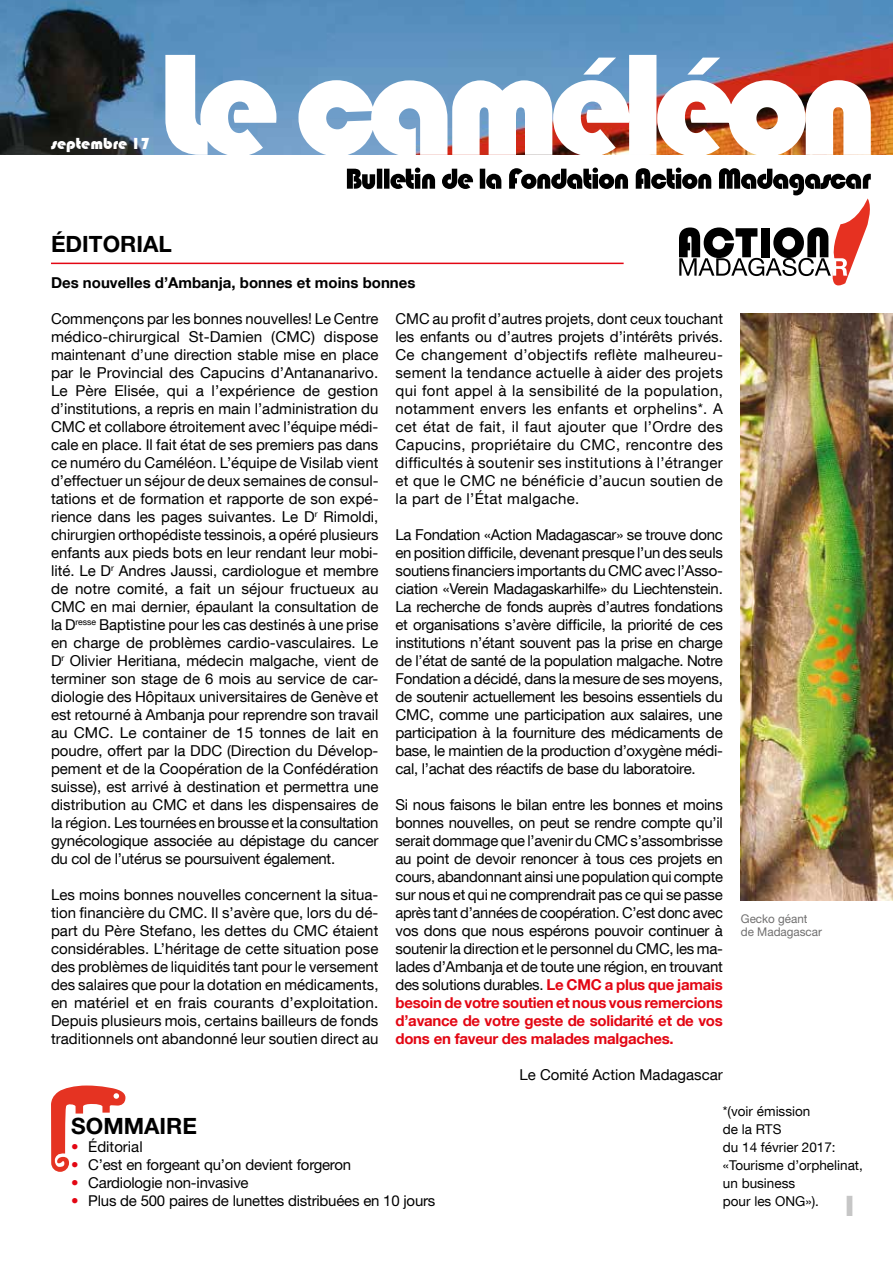
<style>
.page{position:relative;width:893px;height:1263px;background:#fff}
.page>*{position:absolute;margin:0;border:0;box-sizing:border-box;transform-origin:0 0}
.t1{font:30px "Bauhaus 93";color:#c6c6c6}
.t2{font:700 22.5px "Helvetica Neue LT Std";color:#000}
.t3{font:16.5px "Bauhaus 93";color:#fff}
.t4{font:15px/18px "Helvetica Neue LT Com";letter-spacing:-.015em;color:#000;text-align:justify}
.t5{font:15px "Helvetica Neue LT Std";letter-spacing:-.015em;color:#000}
.t6{font:700 15px "Helvetica Neue LT Com";color:#000}
.t7{font:13.5px/18px "Helvetica Neue LT Com";color:#000}
.t8{font:12px/13.5px "Helvetica Neue LT Std";color:#706f6f}
.s1{font-weight:700;color:#e30613}
.s2{color:#e30613}
</style>
<div class="page">
<img style="left:0;top:0;width:893px;height:154px">
<svg style="left:165px;top:55px;width:706px;height:100px"></svg>
<svg style="left:347px;top:168px;width:524px;height:117px"></svg>
<svg style="left:51px;top:1085px;width:74px;height:87px"></svg>
<hr style="left:51px;top:263px;width:573px;height:1px;background:#e30613">
<img style="left:741px;top:313px;width:152px;height:587px">
<p class="t3" style="left:51px;top:134px;width:101px">septembre 17</p>
<h2 class="t2" style="left:51px;top:230px;width:122px">ÉDITORIAL</h2>
<p class="t6" style="left:51px;top:273px;width:366px">Des nouvelles d’Ambanja, bonnes et moins bonnes</p>
<p class="t4" style="left:51px;top:309px;width:329px">Commençons par les bonnes nouvelles! Le Centre médico-chirurgical St-Damien (CMC) dispose maintenant d’une direction stable mise en place par le Provincial des Capucins d’Antananarivo.<br>Le Père Elisée, qui a l’expérience de gestion d’institutions, a repris en main l’administration du CMC et collabore étroitement avec l’équipe médi&shy;cale en place. Il fait état de ses premiers pas dans ce numéro du Caméléon. L’équipe de Visilab vient d’effectuer un séjour de deux semaines de consul&shy;tations et de formation et rapporte de son expé&shy;rience dans les pages suivantes. Le D<sup>r</sup> Rimoldi, chirurgien orthopédiste tessinois, a opéré plusieurs enfants aux pieds bots en leur rendant leur mobi&shy;lité. Le D<sup>r</sup> Andres Jaussi, cardiologue et membre de notre comité, a fait un séjour fructueux au CMC en mai dernier, épaulant la consultation de la D<sup>resse</sup> Baptistine pour les cas destinés à une prise en charge de problèmes cardio-vasculaires. Le D<sup>r</sup> Olivier Heritiana, médecin malgache, vient de terminer son stage de 6 mois au service de car&shy;diologie des Hôpitaux universitaires de Genève et est retourné à Ambanja pour reprendre son travail au CMC. Le container de 15 tonnes de lait en poudre, offert par la DDC (Direction du Dévelop&shy;pement et de la Coopération de la Confédération suisse), est arrivé à destination et permettra une distribution au CMC et dans les dispensaires de la région. Les tournées en brousse et la consultation gynécologique associée au dépistage du cancer du col de l’utérus se poursuivent également.</p>
<p class="t4" style="left:51px;top:885px;width:329px">Les moins bonnes nouvelles concernent la situa&shy;tion financière du CMC. Il s’avère que, lors du dé&shy;part du Père Stefano, les dettes du CMC étaient considérables. L’héritage de cette situation pose des problèmes de liquidités tant pour le versement des salaires que pour la dotation en médicaments, en matériel et en frais courants d’exploitation.<br>Depuis plusieurs mois, certains bailleurs de fonds traditionnels ont abandonné leur soutien direct au</p>
<p class="t4" style="left:395px;top:309px;width:329px">CMC au profit d’autres projets, dont ceux touchant les enfants ou d’autres projets d’intérêts privés.<br>Ce changement d’objectifs reflète malheureu&shy;sement la tendance actuelle à aider des projets qui font appel à la sensibilité de la population, notamment envers les enfants et orphelins*. A cet état de fait, il faut ajouter que l’Ordre des Capucins, propriétaire du CMC, rencontre des difficultés à soutenir ses institutions à l’étranger et que le CMC ne bénéficie d’aucun soutien de la part de l’État malgache.</p>
<p class="t4" style="left:395px;top:525px;width:329px">La Fondation «Action Madagascar» se trouve donc en position difficile, devenant presque l’un des seuls soutiens financiers importants du CMC avec l’Asso&shy;ciation «Verein Madagaskarhilfe» du Liechtenstein.<br>La recherche de fonds auprès d’autres fondations et organisations s’avère difficile, la priorité de ces institutions n’étant souvent pas la prise en charge de l’état de santé de la population malgache. Notre Fondation a décidé, dans la mesure de ses moyens, de soutenir actuellement les besoins essentiels du CMC, comme une participation aux salaires, une participation à la fourniture des médicaments de base, le maintien de la production d’oxygène médi&shy;cal, l’achat des réactifs de base du laboratoire.</p>
<p class="t4" style="left:395px;top:795px;width:329px">Si nous faisons le bilan entre les bonnes et moins bonnes nouvelles, on peut se rendre compte qu’il serait dommage que l’avenir du CMC s’assombrisse au point de devoir renoncer à tous ces projets en cours, abandonnant ainsi une population qui compte sur nous et qui ne comprendrait pas ce qui se passe après tant d’années de coopération. C’est donc avec vos dons que nous espérons pouvoir continuer à soutenir la direction et le personnel du CMC, les ma&shy;lades d’Ambanja et de toute une région, en trouvant des solutions durables. <span class="s1">Le CMC a plus que jamais besoin de votre soutien et nous vous remercions d’avance de votre geste de solidarité et de vos dons en faveur des malades malgaches.</span></p>
<p class="t4" style="left:519px;top:1065px;width:205px">Le Comité Action Madagascar</p>
<p class="t8" style="left:741px;top:911px;width:83px">Gecko géant de Madagascar</p>
<h2 class="t2" style="left:71px;top:1112px;width:127px">SOMMAIRE</h2>
<p class="t5" style="left:71px;top:1138px;width:73px"><span class="s2">•</span> Éditorial</p>
<p class="t5" style="left:71px;top:1156px;width:281px"><span class="s2">•</span> C’est en forgeant qu’on devient forgeron</p>
<p class="t5" style="left:71px;top:1174px;width:179px"><span class="s2">•</span> Cardiologie non-invasive</p>
<p class="t5" style="left:71px;top:1192px;width:366px"><span class="s2">•</span> Plus de 500 paires de lunettes distribuées en 10 jours</p>
<p class="t7" style="left:723px;top:1102px;width:142px">*(voir émission<br>de la RTS<br>du 14 février 2017: «Tourisme d’orphelinat, un business<br>pour les ONG»).</p>
<h1 class="t1" style="left:841px;top:1189px;width:19px">1</h1>
</div>
